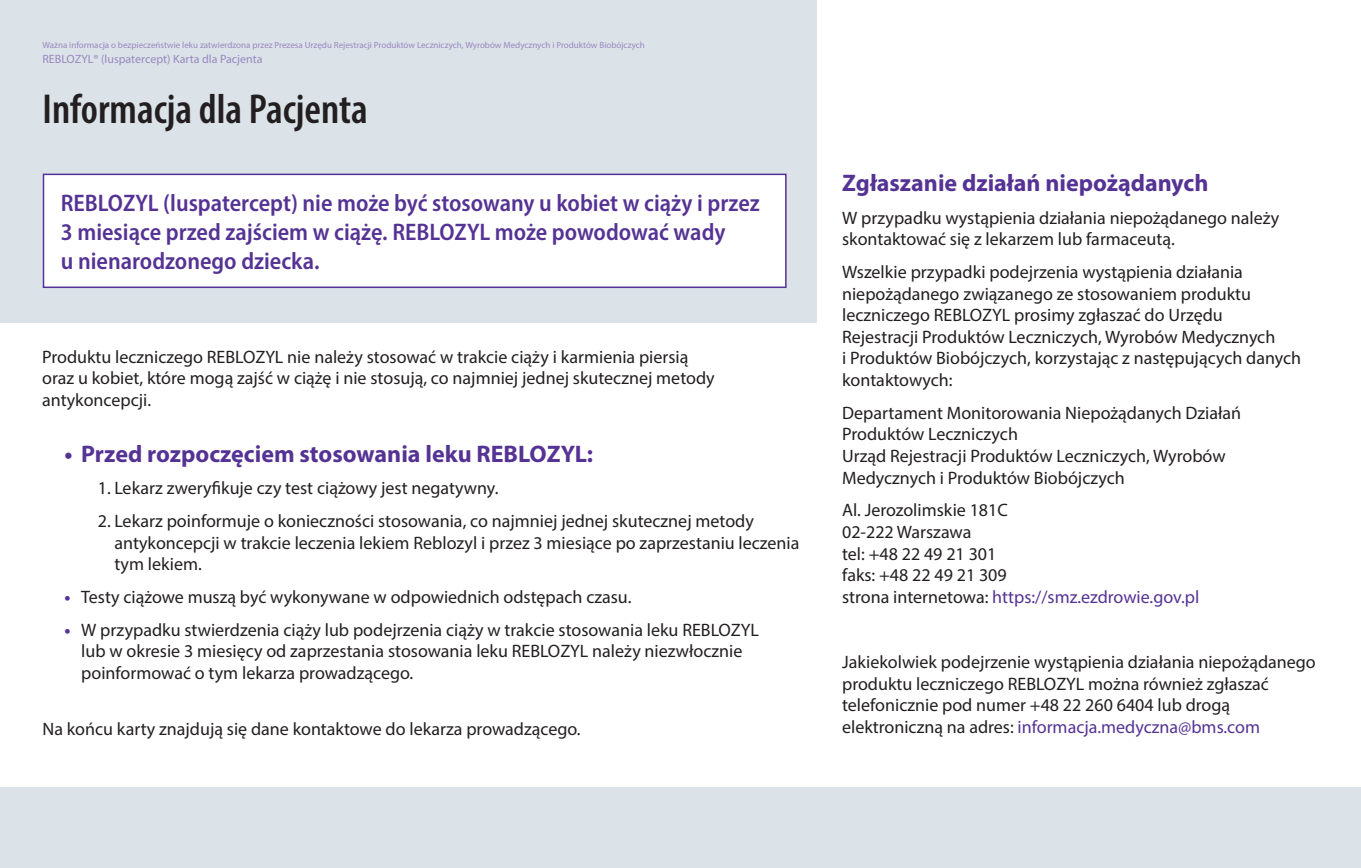
<style>
.page{position:relative;width:1361px;height:868px;background:#fff}
.page>*{position:absolute;margin:0;border:0;box-sizing:border-box;transform-origin:0 0}
.t1{font:600 condensed 42px "Myriad Pro";color:#231f20}
.t2{font:600 semi-condensed 24px/28.8px "Myriad Pro";color:#553394}
.t3{font:700 24px "Myriad Pro";color:#553394}
.t4{font:18px/21.6px "Myriad Pro";color:#231f20}
.t5{font:18px "Myriad Pro";color:#553394}
.t6{font:12px "Myriad Pro";color:#9a87bf}
.t7{font:9px "Myriad Pro";color:#9a87bf}
.s1{font-weight:700;color:#553394}
.s2{color:#231f20}
.s3{color:#553394}
</style>
<div class="page">
<div style="left:0;top:787px;width:1361px;height:80px;background:#dbe3e9"></div>
<div style="left:0;top:0;width:816px;height:322px;background:#dbe3e9"></div>
<div style="left:43px;top:174px;width:743px;height:113px;background:#fff"></div>
<div style="left:43px;top:173px;width:743px;height:115px;border:2px solid #553394"></div>
<p class="t7" style="left:43px;top:40px;width:604px">Ważna informacja o bezpieczeństwie leku zatwierdzona przez Prezesa Urzędu Rejestracji Produktów Leczniczych, Wyrobów Medycznych i Produktów Biobójczych</p>
<p class="t6" style="left:43px;top:51px;width:222px">REBLOZYL® (luspatercept) Karta dla Pacjenta</p>
<p class="t1" style="left:43px;top:83px;width:327px">Informacja dla Pacjenta</p>
<p class="t2" style="left:61px;top:188px;width:700px">REBLOZYL (luspatercept) nie może być stosowany u kobiet w ciąży i przez<br>3 miesiące przed zajściem w ciążę. REBLOZYL może powodować wady<br>u nienarodzonego dziecka.</p>
<p class="t4" style="left:42px;top:345px;width:674px">Produktu leczniczego REBLOZYL nie należy stosować w trakcie ciąży i karmienia piersią oraz u kobiet, które mogą zajść w ciążę i nie stosują, co najmniej jednej skutecznej metody antykoncepcji.</p>
<p class="t3" style="left:65px;top:438px;width:530px">• Przed rozpoczęciem stosowania leku REBLOZYL:</p>
<p class="t4" style="left:98px;top:477px;width:402px">1. Lekarz zweryfikuje czy test ciążowy jest negatywny.</p>
<p class="t4" style="left:114px;top:509px;width:686px;text-indent:-17px">2. Lekarz poinformuje o konieczności stosowania, co najmniej jednej skutecznej metody antykoncepcji w trakcie leczenia lekiem Reblozyl i przez 3 miesiące po zaprzestaniu leczenia tym lekiem.</p>
<p class="t4" style="left:65px;top:585px;width:568px"><span class="s1">•</span> Testy ciążowe muszą być wykonywane w odpowiednich odstępach czasu.</p>
<p class="t4" style="left:81px;top:618px;width:679px;text-indent:-17px"><span class="s1">•</span> W przypadku stwierdzenia ciąży lub podejrzenia ciąży w trakcie stosowania leku REBLOZYL lub w okresie 3 miesięcy od zaprzestania stosowania leku REBLOZYL należy niezwłocznie poinformować o tym lekarza prowadzącego.</p>
<p class="t4" style="left:43px;top:717px;width:540px">Na końcu karty znajdują się dane kontaktowe do lekarza prowadzącego.</p>
<p class="t3" style="left:842px;top:167px;width:368px">Zgłaszanie działań niepożądanych</p>
<p class="t4" style="left:842px;top:206px;width:439px">W przypadku wystąpienia działania niepożądanego należy skontaktować się z lekarzem lub farmaceutą.</p>
<p class="t4" style="left:842px;top:261px;width:460px">Wszelkie przypadki podejrzenia wystąpienia działania niepożądanego związanego ze stosowaniem produktu leczniczego REBLOZYL prosimy zgłaszać do Urzędu Rejestracji Produktów Leczniczych, Wyrobów Medycznych<br>i Produktów Biobójczych, korzystając z następujących danych kontaktowych:</p>
<p class="t4" style="left:842px;top:401px;width:401px">Departament Monitorowania Niepożądanych Działań<br>Produktów Leczniczych</p>
<p class="t4" style="left:842px;top:445px;width:385px">Urząd Rejestracji Produktów Leczniczych, Wyrobów<br>Medycznych i Produktów Biobójczych</p>
<p class="t4" style="left:842px;top:499px;width:167px">Al. Jerozolimskie 181C</p>
<p class="t4" style="left:842px;top:520px;width:131px">02-222 Warszawa</p>
<p class="t4" style="left:842px;top:542px;width:156px">tel: +48 22 49 21 301</p>
<p class="t4" style="left:842px;top:564px;width:166px">faks: +48 22 49 21 309</p>
<p class="t5" style="left:842px;top:585px;width:359px"><span class="s2">strona internetowa:</span> https://smz.ezdrowie.gov.pl</p>
<p class="t4" style="left:842px;top:651px;width:475px">Jakiekolwiek podejrzenie wystąpienia działania niepożądanego produktu leczniczego REBLOZYL można również zgłaszać telefonicznie pod numer +48 22 260 6404 lub drogą elektroniczną na adres: <span class="s3">informacja.medyczna@bms.com</span></p>
</div>
